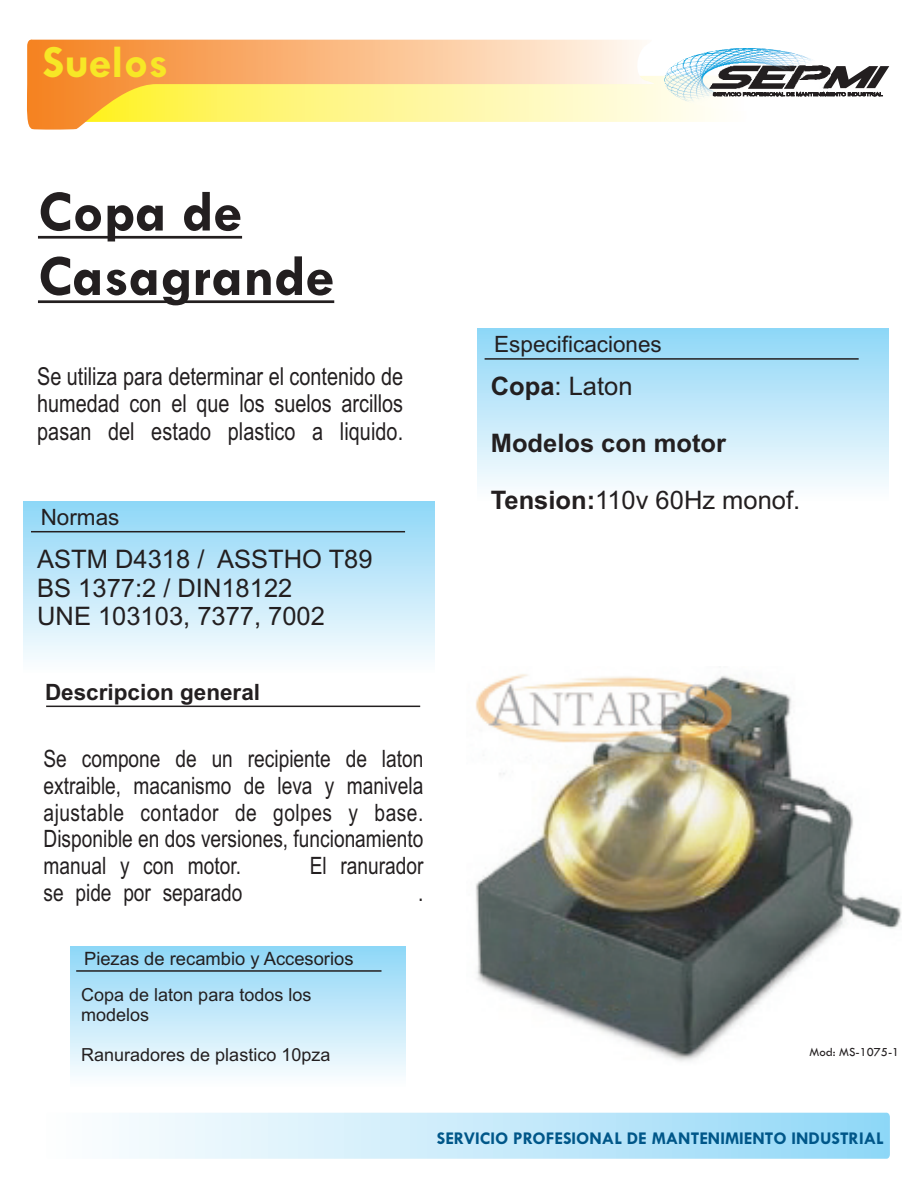
<style>
.page{position:relative;width:918px;height:1188px;background:#fff}
.page>*{position:absolute;margin:0;border:0;box-sizing:border-box;transform-origin:0 0}
.t1{font:700 59.25px/64.5px "Tw Cen";color:#231f20}
.t2{font:700 46.5px "Tw Cen";color:#f7e726}
.t3{font:25.5px/28.5px "Arial";color:#231f20}
.t4{font:700 25.5px "Arial";color:#231f20}
.t5{font:24.75px/27.6px "Arial";letter-spacing:.005em;color:#231f20;text-align:justify;scale:.8 1}
.t6{font:23.85px/26.7px "Arial";color:#231f20;text-align:justify;scale:.8 1}
.t7{font:22.5px "Arial";color:#231f20}
.t8{font:700 22.5px "Arial";color:#231f20}
.t9{font:18.3px "Arial";color:#231f20}
.t10{font:18px/20.1px "Arial";color:#231f20}
.t11{font:700 18px "Tw Cen";color:#005789}
.t12{font:12.75px "Tw Cen";color:#231f20}
.s1{font-weight:700}
</style>
<div class="page">
<hr style="left:38px;top:236px;width:204px;height:3px;background:#231f20">
<hr style="left:38px;top:300px;width:296px;height:3px;background:#231f20">
<svg style="left:119px;top:1113px;width:771px;height:46px;background:#c4e9fa"></svg>
<div style="left:477px;top:329px;width:411px;height:171px;background:linear-gradient(to bottom,#8ed7f7,#fdfdfe)"></div>
<svg style="left:483px;top:357px;width:377px;height:3px"></svg>
<svg style="left:46px;top:705px;width:375px;height:3px"></svg>
<svg style="left:27px;top:39px;width:615px;height:91px"></svg>
<img style="left:677px;top:59px;width:142px;height:7px">
<img style="left:684px;top:57px;width:128px;height:9px">
<img style="left:690px;top:55px;width:116px;height:11px">
<img style="left:696px;top:53px;width:104px;height:13px">
<img style="left:702px;top:48px;width:92px;height:18px">
<svg style="left:43px;top:66px;width:846px;height:56px"></svg>
<div style="left:24px;top:502px;width:410px;height:171px;background:linear-gradient(to bottom,#8ed7f7,#fdfdfe)"></div>
<svg style="left:30px;top:530px;width:377px;height:3px"></svg>
<div style="left:70px;top:946px;width:335px;height:140px;background:linear-gradient(to bottom,#8ed6f7,#fcfdfe)"></div>
<svg style="left:75px;top:969px;width:308px;height:3px"></svg>
<img style="left:475px;top:674px;width:426px;height:388px">
<h2 class="t2" style="left:42px;top:45px;width:127px">Suelos</h2>
<h1 class="t1" style="left:38px;top:183px;width:298px">Copa de<br>Casagrande</h1>
<p class="t5" style="left:37px;top:364px;width:459px">Se utiliza para determinar el contenido de humedad con el que los suelos arcillos pasan del estado plastico a liquido.</p>
<p class="t7" style="left:41px;top:509px;width:80px">Normas</p>
<p class="t3" style="left:37px;top:547px;width:337px">ASTM D4318 / ASSTHO T89<br>BS 1377:2 / DIN18122<br>UNE 103103, 7377, 7002</p>
<p class="t8" style="left:45px;top:683px;width:217px">Descripcion general</p>
<p class="t6" style="left:44px;top:748px;width:476px">Se compone de un recipiente de laton extraible, macanismo de leva y manivela ajustable contador de golpes y base.<br>Disponible en dos versiones, funcionamiento manual y con motor.</p>
<p class="t6" style="left:310px;top:854px;width:144px">El ranurador</p>
<p class="t6" style="left:44px;top:881px;width:250px">se pide por separado</p>
<p class="t9" style="left:84px;top:952px;width:271px">Piezas de recambio y Accesorios</p>
<p class="t10" style="left:81px;top:986px;width:232px">Copa de laton para todos los modelos</p>
<p class="t10" style="left:81px;top:1046px;width:251px">Ranuradores de plastico 10pza</p>
<p class="t6" style="left:418px;top:881px;width:8px">.</p>
<p class="t7" style="left:494px;top:336px;width:169px">Especificaciones</p>
<p class="t3" style="left:491px;top:375px;width:143px"><span class="s1">Copa</span>: Laton</p>
<p class="t4" style="left:491px;top:434px;width:237px">Modelos con motor</p>
<p class="t3" style="left:491px;top:488px;width:311px"><span class="s1">Tension:</span>110v 60Hz monof.</p>
<p class="t12" style="left:810px;top:1047px;width:91px">Mod: MS-1075-1</p>
<p class="t11" style="left:437px;top:1131px;width:449px">SERVICIO PROFESIONAL DE MANTENIMIENTO INDUSTRIAL</p>
</div>
